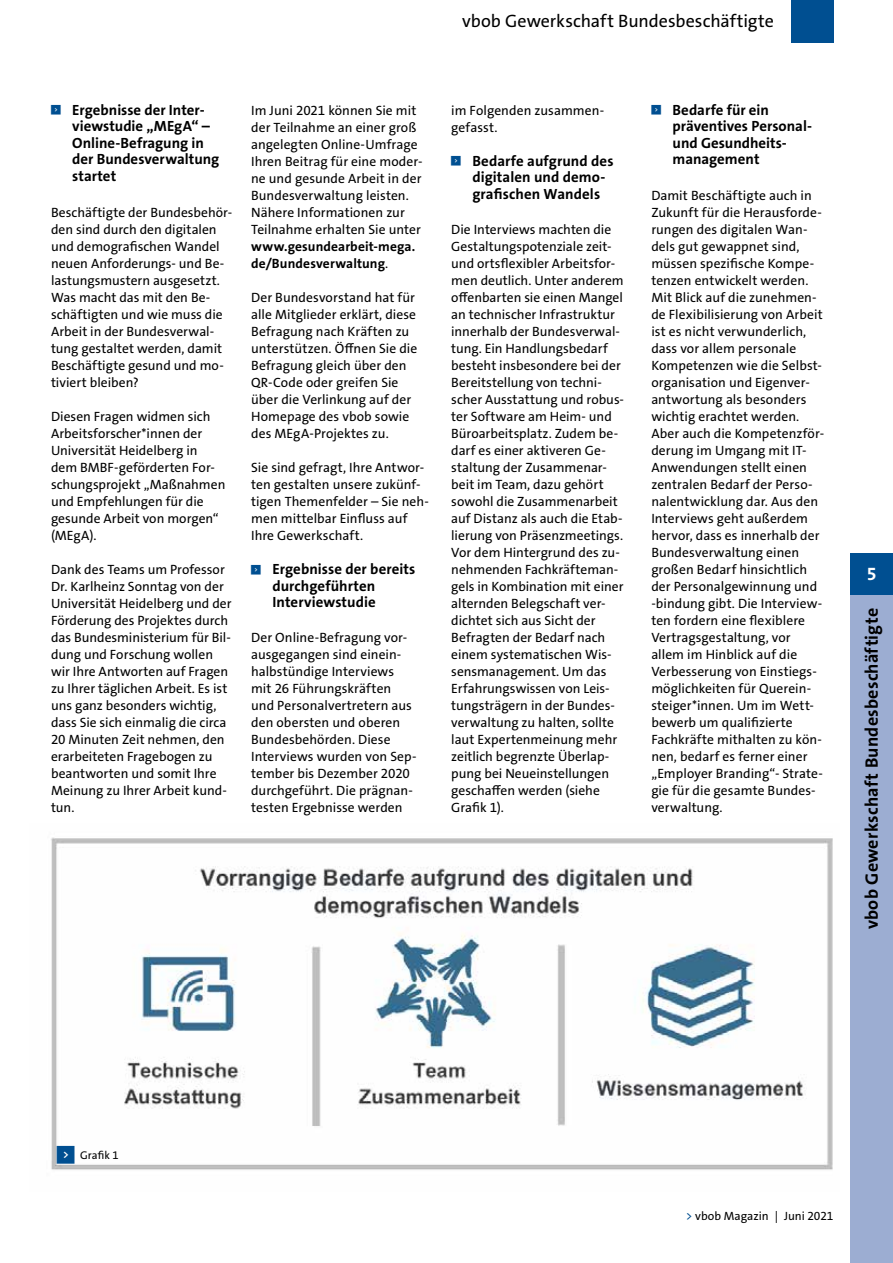
<style>
.page{position:relative;width:893px;height:1263px;background:#fff}
.page>*{position:absolute;margin:0;border:0;box-sizing:border-box;transform-origin:0 0}
.t1{font:700 18px "The Sans Os F";letter-spacing:.015em;color:#000}
.t2{font:18px "The Sans Os F";color:#000}
.t3{font:700 18px "The Sans Os F";color:#fff}
.t4{font:700 14.85px/16.5px "The Sans Os F";color:#000}
.Grundtext{font:13.5px/17px "The Sans Os F";color:#000}
.t5{font:12px "The Sans Os F";letter-spacing:-.005em;color:#000}
.t6{font:11.25px "The Sans Os F";color:#000}
.t7{font:6.15px "Top Numbers";color:#004f91}
.s1{font-weight:700}
.s2{font-family:"Top Numbers";color:#004f91}
.s3{color:#004f91}
</style>
<div class="page">
<img style="left:51px;top:837px;width:782px;height:333px">
<div style="left:850px;top:553px;width:43px;height:42px;background:#004f91"></div>
<div style="left:850px;top:595px;width:43px;height:668px;background:#9cadd2"></div>
<div style="left:791px;top:0;width:42px;height:43px;background:#004f91"></div>
<h1 class="t2" style="left:462px;top:10px;width:313px">vbob Gewerkschaft Bundesbeschäftigte</h1>
<p class="t7" style="left:51px;top:105px;width:11px">&lt;</p>
<p class="t4" style="left:72px;top:102px;width:148px">Ergebnisse der Inter&shy;viewstudie „MEgA“ –<br>Online-Befragung in der Bundesverwaltung startet</p>
<p class="Grundtext" style="left:51px;top:204px;width:183px">Beschäftigte der Bundesbehör&shy;den sind durch den digitalen und demografischen Wandel neuen Anforderungs- und Be&shy;lastungsmustern ausgesetzt.<br>Was macht das mit den Be&shy;schäftigten und wie muss die<br>Arbeit in der Bundesverwal&shy;tung gestaltet werden, damit<br>Beschäftigte gesund und mo&shy;tiviert bleiben?</p>
<p class="Grundtext" style="left:51px;top:408px;width:176px">Diesen Fragen widmen sich<br>Arbeitsforscher*innen der<br>Universität Heidelberg in dem BMBF-geförderten For&shy;schungsprojekt „Maßnahmen und Empfehlungen für die gesunde Arbeit von morgen“ (MEgA).</p>
<p class="Grundtext" style="left:51px;top:561px;width:182px">Dank des Teams um Professor<br>Dr. Karlheinz Sonntag von der<br>Universität Heidelberg und der<br>Förderung des Projektes durch das Bundesministerium für Bil&shy;dung und Forschung wollen wir Ihre Antworten auf Fragen zu Ihrer täglichen Arbeit. Es ist uns ganz besonders wichtig, dass Sie sich einmalig die circa<br>20 Minuten Zeit nehmen, den erarbeiteten Fragebogen zu beantworten und somit Ihre<br>Meinung zu Ihrer Arbeit kund&shy;tun.</p>
<p class="Grundtext" style="left:251px;top:102px;width:173px">Im Juni 2021 können Sie mit der Teilnahme an einer groß angelegten Online-Umfrage<br>Ihren Beitrag für eine moder&shy;ne und gesunde Arbeit in der<br>Bundesverwaltung leisten.<br>Nähere Informationen zur<br>Teilnahme erhalten Sie unter <span class="s1">www.gesundearbeit-mega. de/Bundesverwaltung</span>.</p>
<p class="Grundtext" style="left:251px;top:289px;width:168px">Der Bundesvorstand hat für alle Mitglieder erklärt, diese<br>Befragung nach Kräften zu unterstützen. Öffnen Sie die<br>Befragung gleich über den<br>QR-Code oder greifen Sie über die Verlinkung auf der<br>Homepage des vbob sowie des MEgA-Projektes zu.</p>
<p class="Grundtext" style="left:251px;top:459px;width:179px">Sie sind gefragt, Ihre Antwor&shy;ten gestalten unsere zukünf&shy;tigen Themenfelder – Sie neh&shy;men mittelbar Einfluss auf<br>Ihre Gewerkschaft.</p>
<p class="t7" style="left:251px;top:564px;width:11px">&lt;</p>
<p class="t4" style="left:272px;top:561px;width:145px">Ergebnisse der bereits durchgeführten<br>Interviewstudie</p>
<p class="Grundtext" style="left:251px;top:629px;width:167px">Der Online-Befragung vor&shy;ausgegangen sind einein&shy;halbstündige Interviews mit 26 Führungskräften und Personalvertretern aus den obersten und oberen<br>Bundesbehörden. Diese<br>Interviews wurden von Sep&shy;tember bis Dezember 2020 durchgeführt. Die prägnan&shy;testen Ergebnisse werden</p>
<p class="Grundtext" style="left:451px;top:102px;width:153px">im Folgenden zusammen&shy;gefasst.</p>
<p class="t7" style="left:451px;top:156px;width:11px">&lt;</p>
<p class="t4" style="left:472px;top:153px;width:143px">Bedarfe aufgrund des digitalen und demo&shy;grafischen Wandels</p>
<p class="Grundtext" style="left:451px;top:221px;width:174px">Die Interviews machten die<br>Gestaltungspotenziale zeit&shy;und ortsflexibler Arbeitsfor&shy;men deutlich. Unter anderem offenbarten sie einen Mangel an technischer Infrastruktur innerhalb der Bundesverwal&shy;tung. Ein Handlungsbedarf besteht insbesondere bei der<br>Bereitstellung von techni&shy;scher Ausstattung und robus&shy;ter Software am Heim- und<br>Büroarbeitsplatz. Zudem be&shy;darf es einer aktiveren Ge&shy;staltung der Zusammenar&shy;beit im Team, dazu gehört sowohl die Zusammenarbeit auf Distanz als auch die Etab&shy;lierung von Präsenzmeetings.<br>Vor dem Hintergrund des zu&shy;nehmenden Fachkräfteman&shy;gels in Kombination mit einer alternden Belegschaft ver&shy;dichtet sich aus Sicht der<br>Befragten der Bedarf nach einem systematischen Wis&shy;sensmanagement. Um das<br>Erfahrungswissen von Leis&shy;tungsträgern in der Bundes&shy;verwaltung zu halten, sollte laut Expertenmeinung mehr zeitlich begrenzte Überlap&shy;pung bei Neueinstellungen geschaffen werden (siehe<br>Grafik 1).</p>
<p class="t7" style="left:651px;top:105px;width:11px">&lt;</p>
<p class="t4" style="left:673px;top:102px;width:141px">Bedarfe für ein präventives Personal&shy;und Gesundheits&shy;management</p>
<p class="Grundtext" style="left:651px;top:187px;width:174px">Damit Beschäftigte auch in<br>Zukunft für die Herausforde&shy;rungen des digitalen Wan&shy;dels gut gewappnet sind, müssen spezifische Kompe&shy;tenzen entwickelt werden.<br>Mit Blick auf die zunehmen&shy;de Flexibilisierung von Arbeit ist es nicht verwunderlich, dass vor allem personale<br>Kompetenzen wie die Selbst&shy;organisation und Eigenver&shy;antwortung als besonders wichtig erachtet werden.<br>Aber auch die Kompetenzför&shy;derung im Umgang mit IT-<br>Anwendungen stellt einen zentralen Bedarf der Perso&shy;nalentwicklung dar. Aus den<br>Interviews geht außerdem hervor, dass es innerhalb der<br>Bundesverwaltung einen großen Bedarf hinsichtlich der Personalgewinnung und -bindung gibt. Die Interview&shy;ten fordern eine flexiblere<br>Vertragsgestaltung, vor allem im Hinblick auf die<br>Verbesserung von Einstiegs&shy;möglichkeiten für Querein&shy;steiger*innen. Um im Wett&shy;bewerb um qualifizierte<br>Fachkräfte mithalten zu kön&shy;nen, bedarf es ferner einer „Employer Branding“- Strate&shy;gie für die gesamte Bundes&shy;verwaltung.</p>
<h1 class="t3" style="left:867px;top:562px;width:11px">5</h1>
<h1 class="t1" style="left:860px;top:929px;width:323px;rotate:-90deg">vbob Gewerkschaft Bundesbeschäftigte</h1>
<p class="t6" style="left:57px;top:1148px;width:63px"><span class="s2">&lt;</span> Grafik 1</p>
<p class="t5" style="left:686px;top:1208px;width:149px"><span class="s3">&gt;</span> vbob Magazin | Juni 2021</p>
</div>
